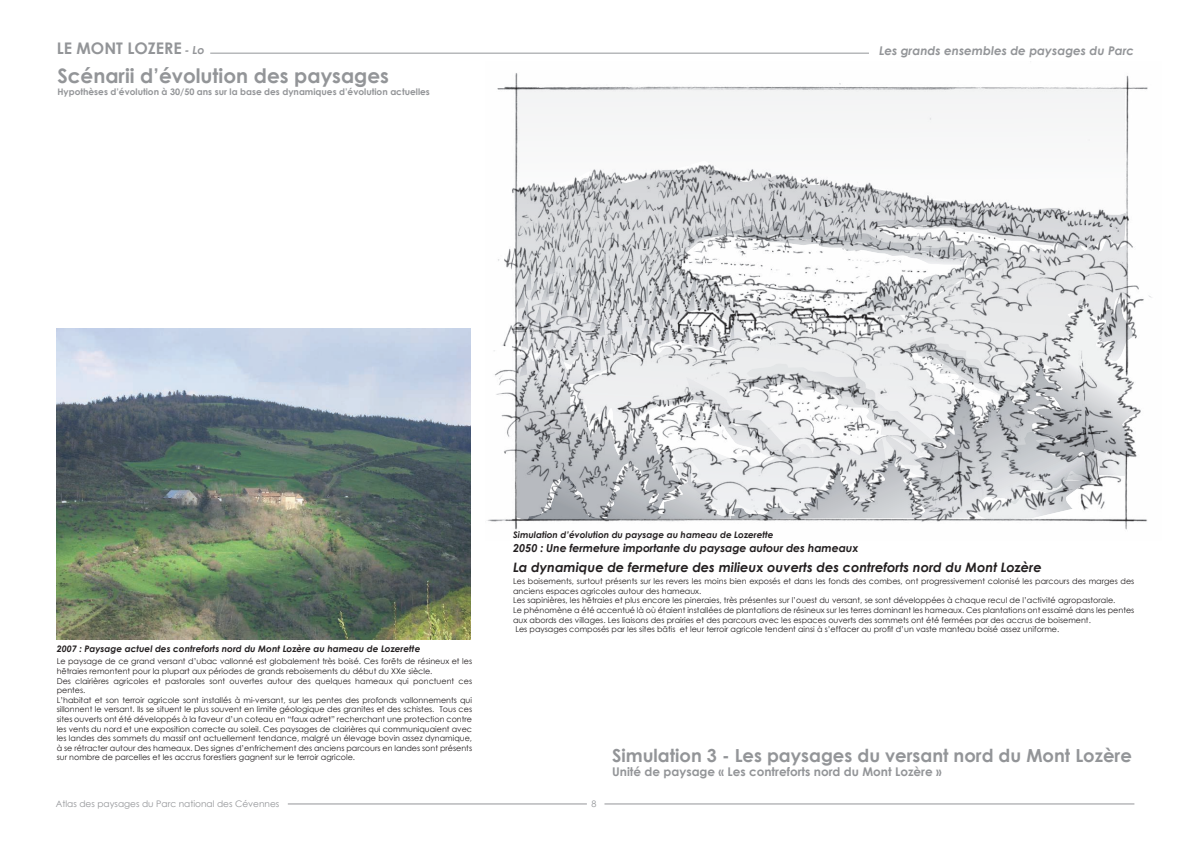
<style>
.page{position:relative;width:1191px;height:842px;background:#fff}
.page>*{position:absolute;margin:0;border:0;box-sizing:border-box;transform-origin:0 0}
.t1{font:700 20px "Century Gothic";color:#939598}
.t2{font:700 18px "Century Gothic";color:#939598}
.t3{font:700 16px "Century Gothic";color:#939598}
.t4{font:italic 700 13px "Century Gothic";color:#231f20}
.t5{font:700 12px "Century Gothic";color:#939598}
.t6{font:italic 700 12px "Century Gothic";color:#939598}
.t7{font:italic 700 11px "Century Gothic";letter-spacing:-.01em;color:#231f20}
.t8{font:italic 700 9px "Century Gothic";color:#231f20}
.t9{font:700 9px "Century Gothic";color:#939598}
.t10{font:9px "Century Gothic";color:#939598}
.t11{font:8px/9.6px "Century Gothic";color:#231f20}
.s1{font-style:italic;font-size:11px}
</style>
<div class="page">
<hr style="left:210px;top:53px;width:659px;height:1px;background:#939598">
<hr style="left:604px;top:803px;width:530px;height:1px;background:#939598">
<hr style="left:288px;top:803px;width:299px;height:1px;background:#939598">
<img style="left:487px;top:73px;width:665px;height:457px">
<svg style="left:516px;top:216px;width:622px;height:305px"></svg>
<svg style="left:514px;top:88px;width:612px;height:128px;fill:#f5f6f6"></svg>
<img style="left:57px;top:329px;width:413px;height:310px">
<h3 class="t3" style="left:57px;top:41px;width:149px">LE MONT LOZERE <span class="s1">- Lo</span></h3>
<h3 class="t6" style="left:879px;top:45px;width:257px">Les grands ensembles de paysages du Parc</h3>
<h1 class="t1" style="left:57px;top:67px;width:333px">Scénarii d’évolution des paysages</h1>
<p class="t9" style="left:57px;top:88px;width:374px">Hypothèses d’évolution à 30/50 ans sur la base des dynamiques d’évolution actuelles</p>
<p class="t8" style="left:57px;top:644px;width:365px">2007 : Paysage actuel des contreforts nord du Mont Lozère au hameau de Lozerette</p>
<p class="t11" style="left:57px;top:657px;width:417px">Le paysage de ce grand versant d’ubac vallonné est globalement très boisé. Ces forêts de résineux et les hêtraies remontent pour la plupart aux périodes de grands reboisements du début du XXe siècle.<br>Des clairières agricoles et pastorales sont ouvertes autour des quelques hameaux qui ponctuent ces pentes.<br>L’habitat et son terroir agricole sont installés à mi-versant, sur les pentes des profonds vallonnements qui sillonnent le versant. Ils se situent le plus souvent en limite géologique des granites et des schistes. Tous ces sites ouverts ont été développés à la faveur d’un coteau en “faux adret” recherchant une protection contre les vents du nord et une exposition correcte au soleil. Ces paysages de clairières qui communiquaient avec les landes des sommets du massif ont actuellement tendance, malgré un élevage bovin assez dynamique, à se rétracter autour des hameaux. Des signes d’enfrichement des anciens parcours en landes sont présents sur nombre de parcelles et les accrus forestiers gagnent sur le terroir agricole.</p>
<p class="t8" style="left:513px;top:530px;width:262px">Simulation d’évolution du paysage au hameau de Lozerette</p>
<h3 class="t7" style="left:513px;top:543px;width:347px">2050 : Une fermeture importante du paysage autour des hameaux</h3>
<h3 class="t4" style="left:513px;top:561px;width:530px">La dynamique de fermeture des milieux ouverts des contreforts nord du Mont Lozère</h3>
<p class="t11" style="left:513px;top:577px;width:622px">Les boisements, surtout présents sur les revers les moins bien exposés et dans les fonds des combes, ont progressivement colonisé les parcours des marges des anciens espaces agricoles autour des hameaux.<br>Les sapinières, les hêtraies et plus encore les pineraies, très présentes sur l’ouest du versant, se sont développées à chaque recul de l’activité agropastorale.<br>Le phénomène a été accentué là où étaient installées de plantations de résineux sur les terres dominant les hameaux. Ces plantations ont essaimé dans les pentes aux abords des villages. Les liaisons des prairies et des parcours avec les espaces ouverts des sommets ont été fermées par des accrus de boisement.<br>Les paysages composés par les sites bâtis et leur terroir agricole tendent ainsi à s’effacer au proit d’un vaste manteau boisé assez uniforme.</p>
<h2 class="t2" style="left:612px;top:747px;width:521px">Simulation 3 - Les paysages du versant nord du Mont Lozère</h2>
<h3 class="t5" style="left:612px;top:766px;width:331px">Unité de paysage « Les contreforts nord du Mont Lozère »</h3>
<p class="t10" style="left:56px;top:800px;width:225px">Atlas des paysages du Parc national des Cévennes</p>
<p class="t10" style="left:591px;top:798px;width:6px">8</p>
</div>
